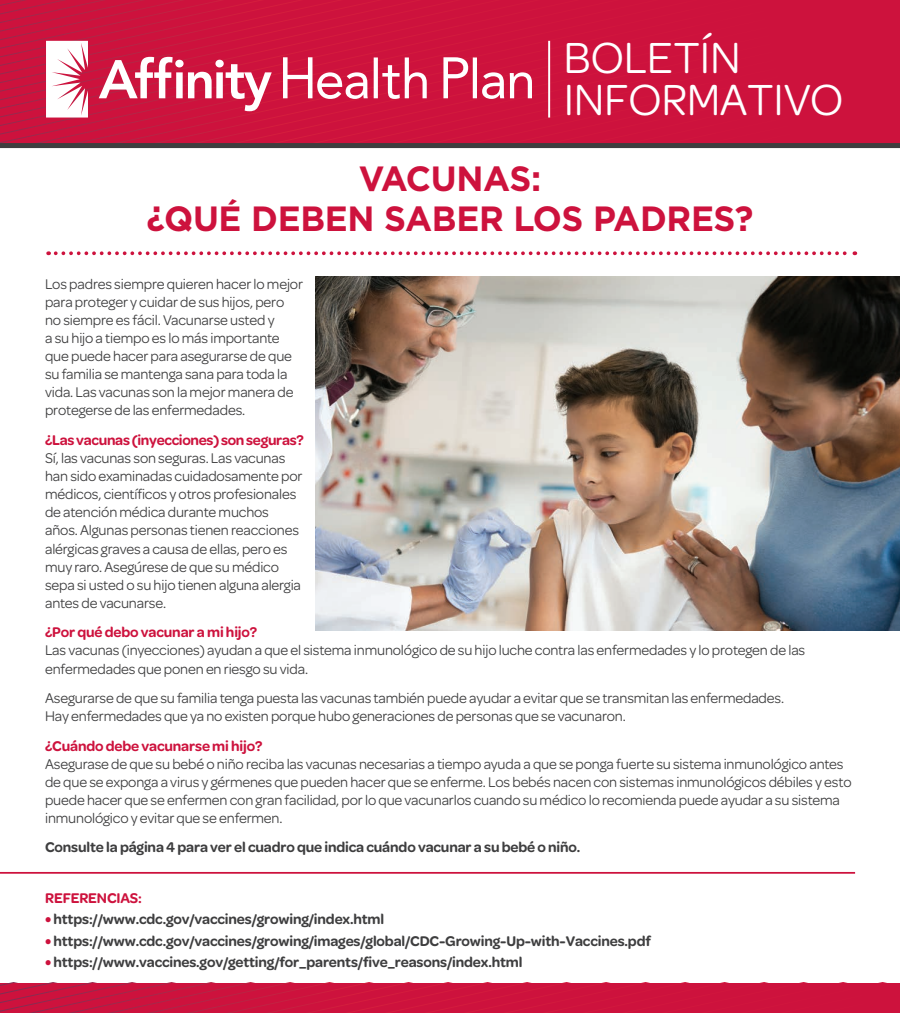
<style>
.page{position:relative;width:900px;height:1013px;background:#fff}
.page>*{position:absolute;margin:0;border:0;box-sizing:border-box;transform-origin:0 0}
.t1{font:46.38px/41.2px "Omnes";letter-spacing:-.01em;color:#fff}
.t2{font:700 35px/40px "Gotham";letter-spacing:-.01em;color:#cd123d;text-align:center}
.t3{font:15px/18.1px "Omnes";letter-spacing:-.01em;color:#3e3e3f}
.t4{font:600 15px "Omnes";letter-spacing:-.01em;color:#3e3e3f}
.t5{font:600 15px "Omnes";letter-spacing:-.01em;color:#cd123d}
.s1{font-weight:700;font-size:17.5px;color:#cd123d}
</style>
<div class="page">
<svg style="left:0;top:982px;width:900px;height:30px;background:#cc1a43"></svg>
<div style="left:0;top:0;width:900px;height:144px;background:#cd123d"></div>
<svg style="left:0;top:0;width:551px;height:143px"></svg>
<div style="left:0;top:143px;width:900px;height:5px;background:#3e3e3f"></div>
<hr style="left:548px;top:41px;width:2px;height:76px;background:#fff">
<hr style="left:0;top:872px;width:855px;height:1px;background:#cd123d">
<img style="left:315px;top:276px;width:585px;height:354px">
<svg style="left:56px;top:251px;width:799px;height:4px"></svg>
<p class="t1" style="left:563px;top:35px;width:282px">BOLETÍN<br>INFORMATIVO</p>
<p class="t2" style="left:147px;top:159px;width:608px">VACUNAS:<br>¿QUÉ DEBEN SABER LOS PADRES?</p>
<p class="t3" style="left:45px;top:273px;width:259px">Los padres siempre quieren hacer lo mejor para proteger y cuidar de sus hijos, pero no siempre es fácil. Vacunarse usted y<br>a su hijo a tiempo es lo más importante que puede hacer para asegurarse de que su familia se mantenga sana para toda la vida. Las vacunas son la mejor manera de protegerse de las enfermedades.</p>
<p class="t5" style="left:45px;top:429px;width:260px">¿Las vacunas (inyecciones) son seguras?</p>
<p class="t3" style="left:45px;top:448px;width:259px">Sí, las vacunas son seguras. Las vacunas han sido examinadas cuidadosamente por médicos, científicos y otros profesionales de atención médica durante muchos años. Algunas personas tienen reacciones alérgicas graves a causa de ellas, pero es muy raro. Asegúrese de que su médico sepa si usted o su hijo tienen alguna alergia antes de vacunarse.</p>
<p class="t5" style="left:45px;top:621px;width:214px">¿Por qué debo vacunar a mi hijo?</p>
<p class="t3" style="left:45px;top:640px;width:762px">Las vacunas (inyecciones) ayudan a que el sistema inmunológico de su hijo luche contra las enfermedades y lo protegen de las enfermedades que ponen en riesgo su vida.</p>
<p class="t3" style="left:45px;top:688px;width:741px">Asegurarse de que su familia tenga puesta las vacunas también puede ayudar a evitar que se transmitan las enfermedades.<br>Hay enfermedades que ya no existen porque hubo generaciones de personas que se vacunaron.</p>
<p class="t5" style="left:45px;top:734px;width:219px">¿Cuándo debe vacunarse mi hijo?</p>
<p class="t3" style="left:45px;top:753px;width:808px">Asegurase de que su bebé o niño reciba las vacunas necesarias a tiempo ayuda a que se ponga fuerte su sistema inmunológico antes de que se exponga a virus y gérmenes que pueden hacer que se enferme. Los bebés nacen con sistemas inmunológicos débiles y esto puede hacer que se enfermen con gran facilidad, por lo que vacunarlos cuando su médico lo recomienda puede ayudar a su sistema inmunológico y evitar que se enfermen.</p>
<p class="t4" style="left:45px;top:836px;width:537px">Consulte la página 4 para ver el cuadro que indica cuándo vacunar a su bebé o niño.</p>
<p class="t5" style="left:45px;top:887px;width:98px">REFERENCIAS:</p>
<p class="t4" style="left:45px;top:908px;width:341px"><span class="s1">•</span> https://www.cdc.gov/vaccines/growing/index.html</p>
<p class="t4" style="left:45px;top:929px;width:607px"><span class="s1">•</span> https://www.cdc.gov/vaccines/growing/images/global/CDC-Growing-Up-with-Vaccines.pdf</p>
<p class="t4" style="left:45px;top:951px;width:479px"><span class="s1">•</span> https://www.vaccines.gov/getting/for_parents/five_reasons/index.html</p>
</div>
